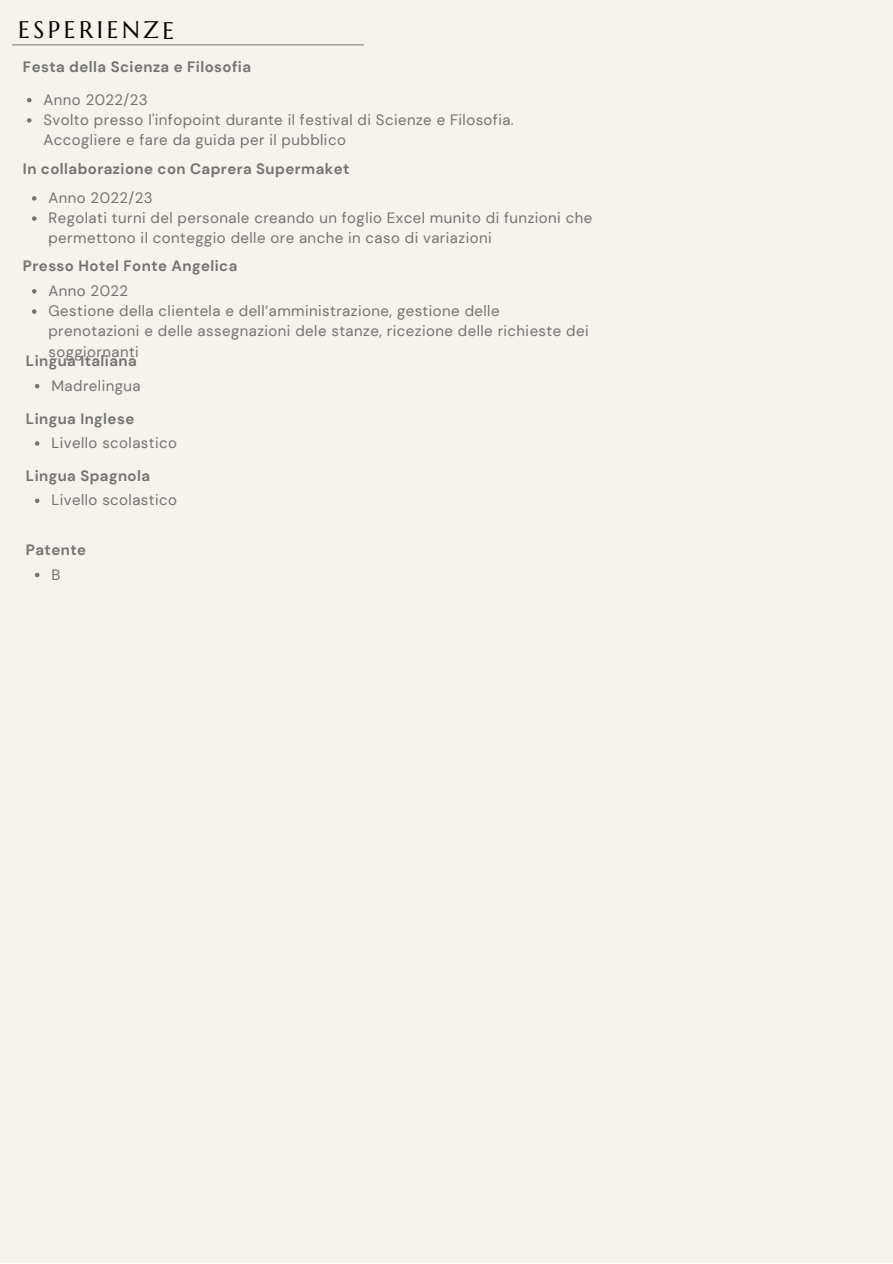
<style>
.page{position:relative;width:893px;height:1264px;background:#fff}
.page>*{position:absolute;margin:0;border:0;box-sizing:border-box;transform-origin:0 0}
.t1{font:24px "Marcellus";letter-spacing:.15em;color:#000}
.t2{font:15px/20.2px "DM Sans";letter-spacing:.03em;color:#737373}
.t3{font:700 15px "DM Sans";letter-spacing:.03em;color:#737373}
</style>
<div class="page">
<div style="left:0;top:0;width:892px;height:1262px;background:#f6f3ec"></div>
<hr style="left:12px;top:44px;width:352px;height:1px;background:#8d8474">
<svg style="left:27px;top:98px;width:4px;height:4px"></svg>
<svg style="left:27px;top:118px;width:4px;height:5px"></svg>
<svg style="left:32px;top:196px;width:4px;height:4px"></svg>
<svg style="left:32px;top:216px;width:4px;height:5px"></svg>
<svg style="left:32px;top:289px;width:4px;height:4px"></svg>
<svg style="left:32px;top:309px;width:4px;height:5px"></svg>
<svg style="left:35px;top:384px;width:4px;height:4px"></svg>
<svg style="left:35px;top:441px;width:4px;height:5px"></svg>
<svg style="left:35px;top:498px;width:4px;height:5px"></svg>
<svg style="left:35px;top:572px;width:4px;height:5px"></svg>
<p class="t1" style="left:18px;top:15px;width:158px">ESPERIENZE</p>
<p class="t3" style="left:23px;top:57px;width:229px">Festa della Scienza e Filosofia</p>
<p class="t2" style="left:43px;top:89px;width:106px">Anno 2022/23</p>
<p class="t2" style="left:43px;top:110px;width:472px">Svolto presso l'infopoint durante il festival di Scienze e Filosofia.<br>Accogliere e fare da guida per il pubblico</p>
<p class="t3" style="left:23px;top:159px;width:328px">In collaborazione con Caprera Supermaket</p>
<p class="t2" style="left:48px;top:188px;width:106px">Anno 2022/23</p>
<p class="t2" style="left:48px;top:208px;width:545px">Regolati turni del personale creando un foglio Excel munito di funzioni che permettono il conteggio delle ore anche in caso di variazioni</p>
<p class="t3" style="left:23px;top:256px;width:216px">Presso Hotel Fonte Angelica</p>
<p class="t2" style="left:48px;top:280px;width:81px">Anno 2022</p>
<p class="t2" style="left:48px;top:301px;width:541px">Gestione della clientela e dell’amministrazione, gestione delle prenotazioni e delle assegnazioni dele stanze, ricezione delle richieste dei soggiornanti</p>
<p class="t3" style="left:26px;top:351px;width:112px">Lingua Italiana</p>
<p class="t2" style="left:51px;top:375px;width:91px">Madrelingua</p>
<p class="t3" style="left:26px;top:409px;width:110px">Lingua Inglese</p>
<p class="t2" style="left:51px;top:433px;width:127px">Livello scolastico</p>
<p class="t3" style="left:26px;top:466px;width:126px">Lingua Spagnola</p>
<p class="t2" style="left:51px;top:490px;width:127px">Livello scolastico</p>
<p class="t3" style="left:26px;top:540px;width:62px">Patente</p>
<p class="t2" style="left:51px;top:564px;width:11px">B</p>
</div>
